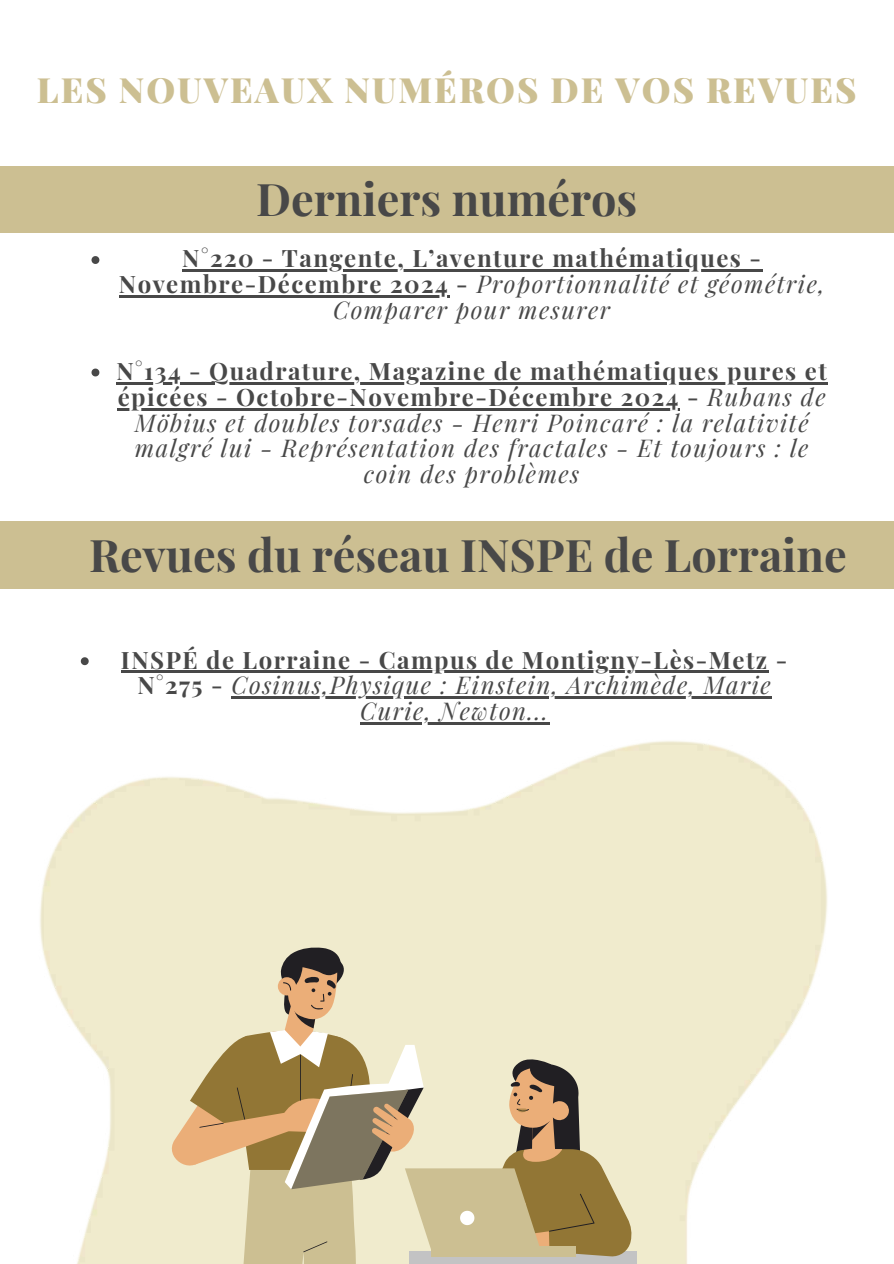
<style>
.page{position:relative;width:894px;height:1264px;background:#fff}
.page>*{position:absolute;margin:0;border:0;box-sizing:border-box;transform-origin:0 0}
.t1{font:700 45px "Playfair Display";color:#484848}
.t2{font:900 34.8px "Playfair Display";letter-spacing:.06em;color:#ccbf92}
.t3{font:italic 24px/25.8px "Playfair Display";letter-spacing:.06em;color:#484848;text-align:center}
.t4{font:700 24px/25.8px "Playfair Display";letter-spacing:.06em;color:#484848;text-align:center}
.s1{font-weight:400;font-style:italic}
.s2{font-weight:700;font-style:normal}
</style>
<div class="page">
<div style="left:0;top:166px;width:893px;height:66px;background:#ccbf92"></div>
<div style="left:0;top:521px;width:893px;height:67px;background:#ccbf92"></div>
<img style="left:40px;top:741px;width:787px;height:522px">
<svg style="left:163px;top:943px;width:469px;height:320px;background:#d2c5a1"></svg>
<svg style="left:81px;top:657px;width:8px;height:8px"></svg>
<hr style="left:121px;top:670px;width:647px;height:3px;background:#484848">
<hr style="left:231px;top:696px;width:541px;height:3px;background:#484848">
<hr style="left:360px;top:722px;width:189px;height:2px;background:#484848">
<svg style="left:91px;top:256px;width:8px;height:8px"></svg>
<hr style="left:182px;top:269px;width:580px;height:3px;background:#484848">
<hr style="left:119px;top:295px;width:330px;height:3px;background:#484848">
<svg style="left:91px;top:368px;width:8px;height:8px"></svg>
<hr style="left:116px;top:382px;width:712px;height:2px;background:#484848">
<hr style="left:118px;top:408px;width:561px;height:2px;background:#484848">
<h2 class="t2" style="left:37px;top:65px;width:821px">LES NOUVEAUX NUMÉROS DE VOS REVUES</h2>
<h1 class="t1" style="left:256px;top:167px;width:382px">Derniers numéros</h1>
<p class="t4" style="left:119px;top:244px;width:706px">N°220 - Tangente, L’aventure mathématiques -<br>Novembre-Décembre 2024 - <span class="s1">Proportionnalité et géométrie,<br>Comparer pour mesurer</span></p>
<p class="t3" style="left:116px;top:357px;width:711px"><span class="s2">N°134 - Quadrature, Magazine de mathématiques pures et épicées - Octobre-Novembre-Décembre 2024 -</span> Rubans de Möbius et doubles torsades - Henri Poincaré : la relativité malgré lui - Représentation des fractales - Et toujours : le coin des problèmes</p>
<h1 class="t1" style="left:89px;top:523px;width:759px">Revues du réseau INSPE de Lorraine</h1>
<p class="t3" style="left:121px;top:645px;width:667px"><span class="s2">INSPÉ de Lorraine - Campus de Montigny-Lès-Metz -<br>N°275 -</span> Cosinus,Physique : Einstein, Archimède, Marie<br>Curie, Newton...</p>
</div>
